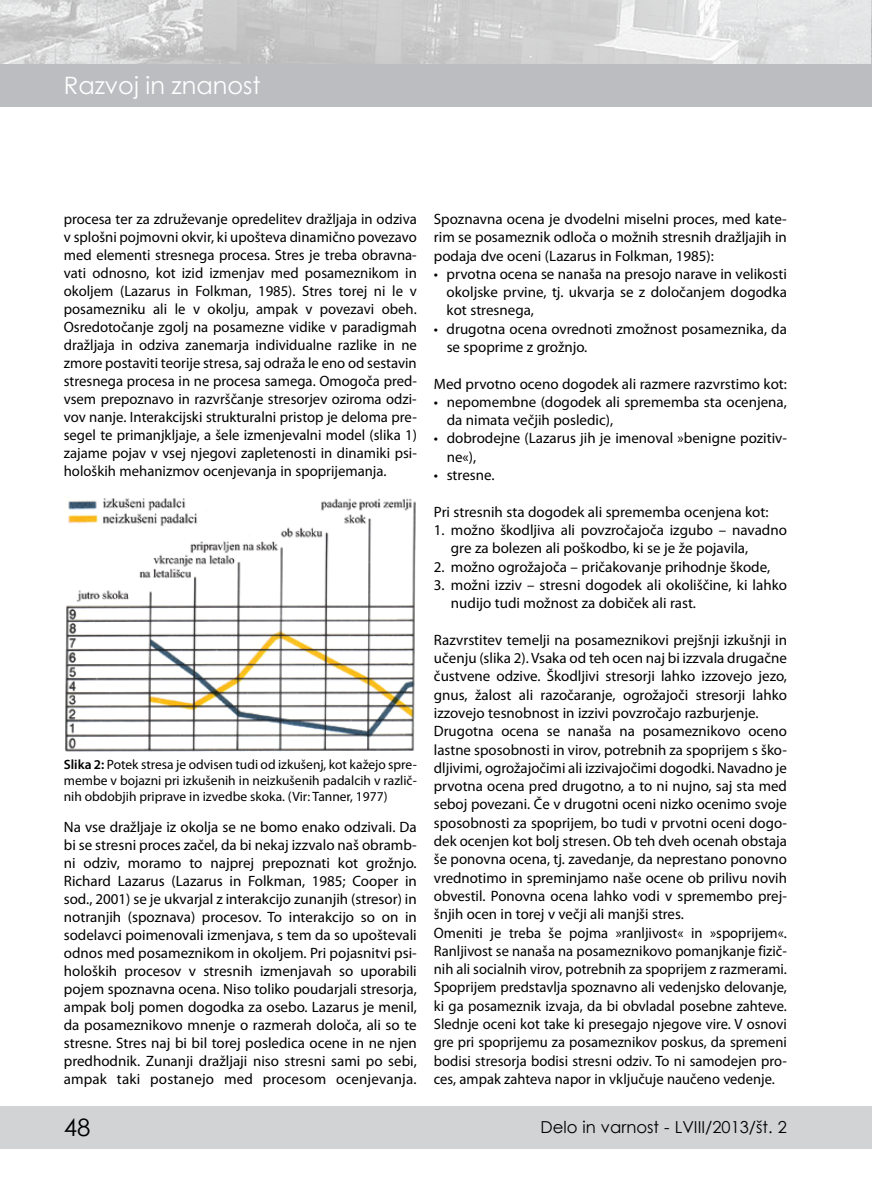
<style>
.page{position:relative;width:872px;height:1191px;background:#fff}
.page>*{position:absolute;margin:0;border:0;box-sizing:border-box;transform-origin:0 0}
.t1{font:24px "Century Gothic";color:#fff}
.t2{font:24px "Century Gothic";color:#000}
.t3{font:16.5px "Century Gothic";color:#000}
.t4{font:15px/18.3px "Myriad Pro";color:#000}
.t5{font:13.5px/16.2px "Myriad Pro";color:#000;text-align:justify}
.s1{font-weight:600}
</style>
<div class="page">
<div style="left:0;top:1106px;width:872px;height:42px;background:#d1d3d4"></div>
<img style="left:0;top:0;width:872px;height:64px">
<div style="left:0;top:64px;width:872px;height:42px;background:#bcbdc0"></div>
<img style="left:65px;top:498px;width:351px;height:254px">
<h1 class="t1" style="left:64px;top:69px;width:198px">Razvoj in znanost</h1>
<p class="t4" style="left:64px;top:210px;width:354px;text-align:justify">procesa ter za združevanje opredelitev dražljaja in odziva v splošni pojmovni okvir, ki upošteva dinamično povezavo med elementi stresnega procesa. Stres je treba obravna&shy;vati odnosno, kot izid izmenjav med posameznikom in okoljem (Lazarus in Folkman, 1985). Stres torej ni le v posamezniku ali le v okolju, ampak v povezavi obeh.<br>Osredotočanje zgolj na posamezne vidike v paradigmah dražljaja in odziva zanemarja individualne razlike in ne zmore postaviti teorije stresa, saj odraža le eno od sestavin stresnega procesa in ne procesa samega. Omogoča pred&shy;vsem prepoznavo in razvrščanje stresorjev oziroma odzi&shy;vov nanje. Interakcijski strukturalni pristop je deloma pre&shy;segel te primanjkljaje, a šele izmenjevalni model (slika 1) zajame pojav v vsej njegovi zapletenosti in dinamiki psi&shy;holoških mehanizmov ocenjevanja in spoprijemanja.</p>
<p class="t5" style="left:64px;top:756px;width:354px"><span class="s1">Slika 2:</span> Potek stresa je odvisen tudi od izkušenj, kot kažejo spre&shy;membe v bojazni pri izkušenih in neizkušenih padalcih v različ&shy;nih obdobjih priprave in izvedbe skoka. (Vir: Tanner, 1977)</p>
<p class="t4" style="left:64px;top:817px;width:354px;text-align:justify">Na vse dražljaje iz okolja se ne bomo enako odzivali. Da bi se stresni proces začel, da bi nekaj izzvalo naš obramb&shy;ni odziv, moramo to najprej prepoznati kot grožnjo.<br>Richard Lazarus (Lazarus in Folkman, 1985; Cooper in sod., 2001) se je ukvarjal z interakcijo zunanjih (stresor) in notranjih (spoznava) procesov. To interakcijo so on in sodelavci poimenovali izmenjava, s tem da so upoštevali odnos med posameznikom in okoljem. Pri pojasnitvi psi&shy;holoških procesov v stresnih izmenjavah so uporabili pojem spoznavna ocena. Niso toliko poudarjali stresorja, ampak bolj pomen dogodka za osebo. Lazarus je menil, da posameznikovo mnenje o razmerah določa, ali so te stresne. Stres naj bi bil torej posledica ocene in ne njen predhodnik. Zunanji dražljaji niso stresni sami po sebi, ampak taki postanejo med procesom ocenjevanja.</p>
<p class="t4" style="left:434px;top:209px;width:354px;text-align:justify">Spoznavna ocena je dvodelni miselni proces, med kate&shy;rim se posameznik odloča o možnih stresnih dražljajih in podaja dve oceni (Lazarus in Folkman, 1985):</p>
<p class="t4" style="left:446px;top:264px;width:342px;text-align:justify;text-indent:-13px">• prvotna ocena se nanaša na presojo narave in velikosti okoljske prvine, tj. ukvarja se z določanjem dogodka kot stresnega,</p>
<p class="t4" style="left:447px;top:319px;width:342px;text-indent:-13px">• drugotna ocena ovrednoti zmožnost posameznika, da se spoprime z grožnjo.</p>
<p class="t4" style="left:434px;top:374px;width:354px">Med prvotno oceno dogodek ali razmere razvrstimo kot:</p>
<p class="t4" style="left:447px;top:392px;width:342px;text-indent:-13px">• nepomembne (dogodek ali sprememba sta ocenjena, da nimata večjih posledic),</p>
<p class="t4" style="left:447px;top:429px;width:342px;text-indent:-13px">• dobrodejne (Lazarus jih je imenoval »benigne pozitiv&shy;ne«),</p>
<p class="t4" style="left:434px;top:465px;width:62px">• stresne.</p>
<p class="t4" style="left:434px;top:502px;width:336px">Pri stresnih sta dogodek ali sprememba ocenjena kot:</p>
<p class="t4" style="left:451px;top:520px;width:337px;text-indent:-17px">1. možno škodljiva ali povzročajoča izgubo – navadno gre za bolezen ali poškodbo, ki se je že pojavila,</p>
<p class="t4" style="left:434px;top:557px;width:338px">2. možno ogrožajoča – pričakovanje prihodnje škode,</p>
<p class="t4" style="left:451px;top:575px;width:337px;text-indent:-17px">3. možni izziv – stresni dogodek ali okoliščine, ki lahko nudijo tudi možnost za dobiček ali rast.</p>
<p class="t4" style="left:434px;top:630px;width:355px">Razvrstitev temelji na posameznikovi prejšnji izkušnji in učenju (slika 2). Vsaka od teh ocen naj bi izzvala drugačne čustvene odzive. Škodljivi stresorji lahko izzovejo jezo, gnus, žalost ali razočaranje, ogrožajoči stresorji lahko izzovejo tesnobnost in izzivi povzročajo razburjenje.<br>Drugotna ocena se nanaša na posameznikovo oceno lastne sposobnosti in virov, potrebnih za spoprijem s ško&shy;dljivimi, ogrožajočimi ali izzivajočimi dogodki. Navadno je prvotna ocena pred drugotno, a to ni nujno, saj sta med seboj povezani. Če v drugotni oceni nizko ocenimo svoje sposobnosti za spoprijem, bo tudi v prvotni oceni dogo&shy;dek ocenjen kot bolj stresen. Ob teh dveh ocenah obstaja še ponovna ocena, tj. zavedanje, da neprestano ponovno vrednotimo in spreminjamo naše ocene ob prilivu novih obvestil. Ponovna ocena lahko vodi v spremembo prej&shy;šnjih ocen in torej v večji ali manjši stres.<br>Omeniti je treba še pojma »ranljivost« in »spoprijem«.<br>Ranljivost se nanaša na posameznikovo pomanjkanje fizič&shy;nih ali socialnih virov, potrebnih za spoprijem z razmerami.<br>Spoprijem predstavlja spoznavno ali vedenjsko delovanje, ki ga posameznik izvaja, da bi obvladal posebne zahteve.<br>Slednje oceni kot take ki presegajo njegove vire. V osnovi gre pri spoprijemu za posameznikov poskus, da spremeni bodisi stresorja bodisi stresni odziv. To ni samodejen pro&shy;ces, ampak zahteva napor in vključuje naučeno vedenje.</p>
<h1 class="t2" style="left:64px;top:1110px;width:28px">48</h1>
<p class="t3" style="left:540px;top:1115px;width:248px">Delo in varnost - LVIII/2013/št. 2</p>
</div>
